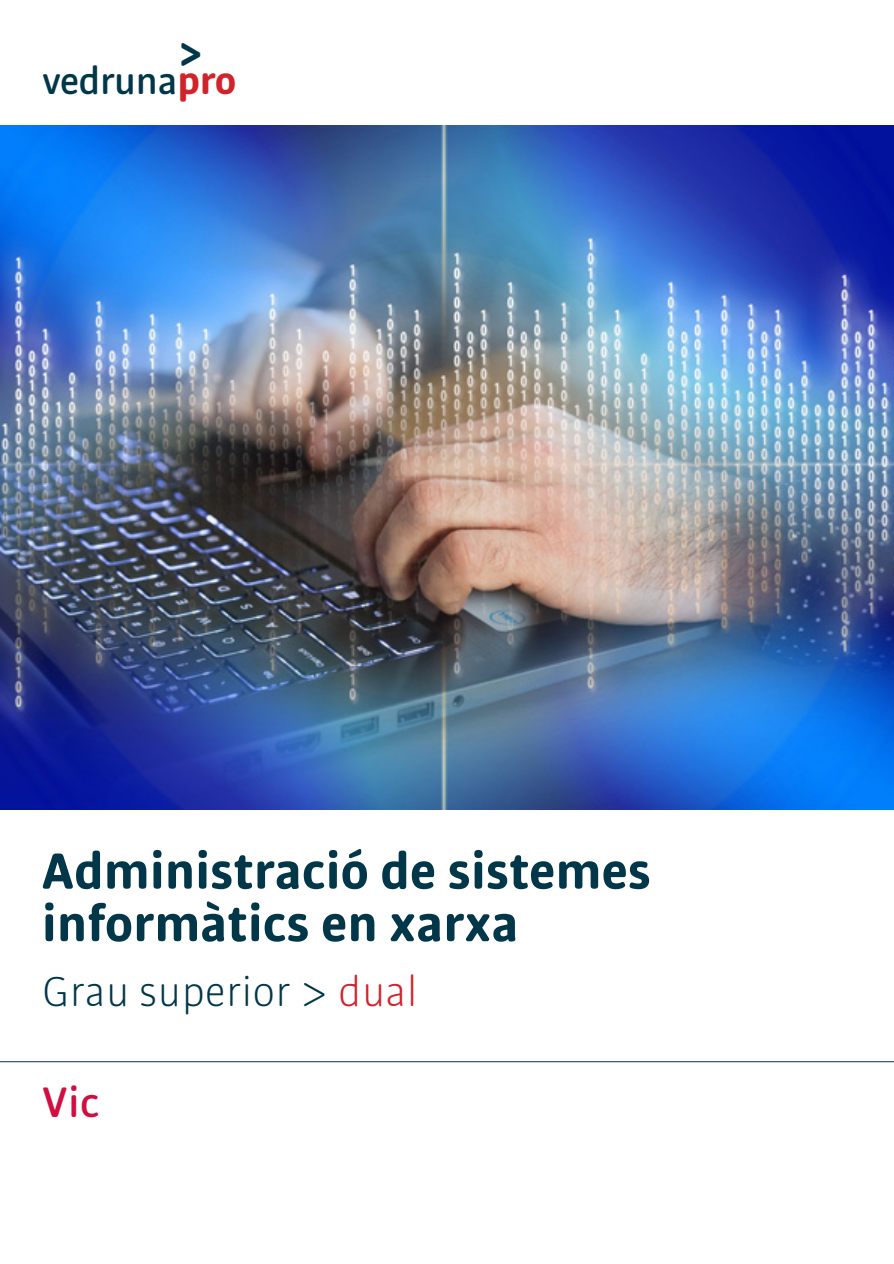
<style>
.page{position:relative;width:894px;height:1264px;background:#fff}
.page>*{position:absolute;margin:0;border:0;box-sizing:border-box;transform-origin:0 0}
.t1{font:700 54px/52.5px "Bulo Rounded";letter-spacing:.01em;color:#013749}
.t2{font:300 45px "Bulo Rounded";letter-spacing:.01em;color:#013749}
.t3{font:500 45px "Bulo Rounded";color:#d10e40}
.t4{font:500 40.8px "Bulo Rounded";letter-spacing:-.01em;color:#013749}
.t5{font:700 38.25px "Bulo Rounded";color:#013749}
.s1{font-weight:700;color:#d1232a}
.s2{color:#d1232a}
</style>
<div class="page">
<hr style="left:0;top:1061px;width:894px;height:1px;background:#023451">
<img style="left:0;top:126px;width:894px;height:684px">
<p class="t5" style="left:180px;top:30px;width:23px">&gt;</p>
<p class="t4" style="left:42px;top:55px;width:196px">vedruna<span class="s1">pro</span></p>
<p class="t1" style="left:42px;top:844px;width:610px">Administració de sistemes informàtics en xarxa</p>
<p class="t2" style="left:42px;top:965px;width:377px">Grau superior &gt; <span class="s2">dual</span></p>
<p class="t3" style="left:42px;top:1074px;width:59px">Vic</p>
</div>
